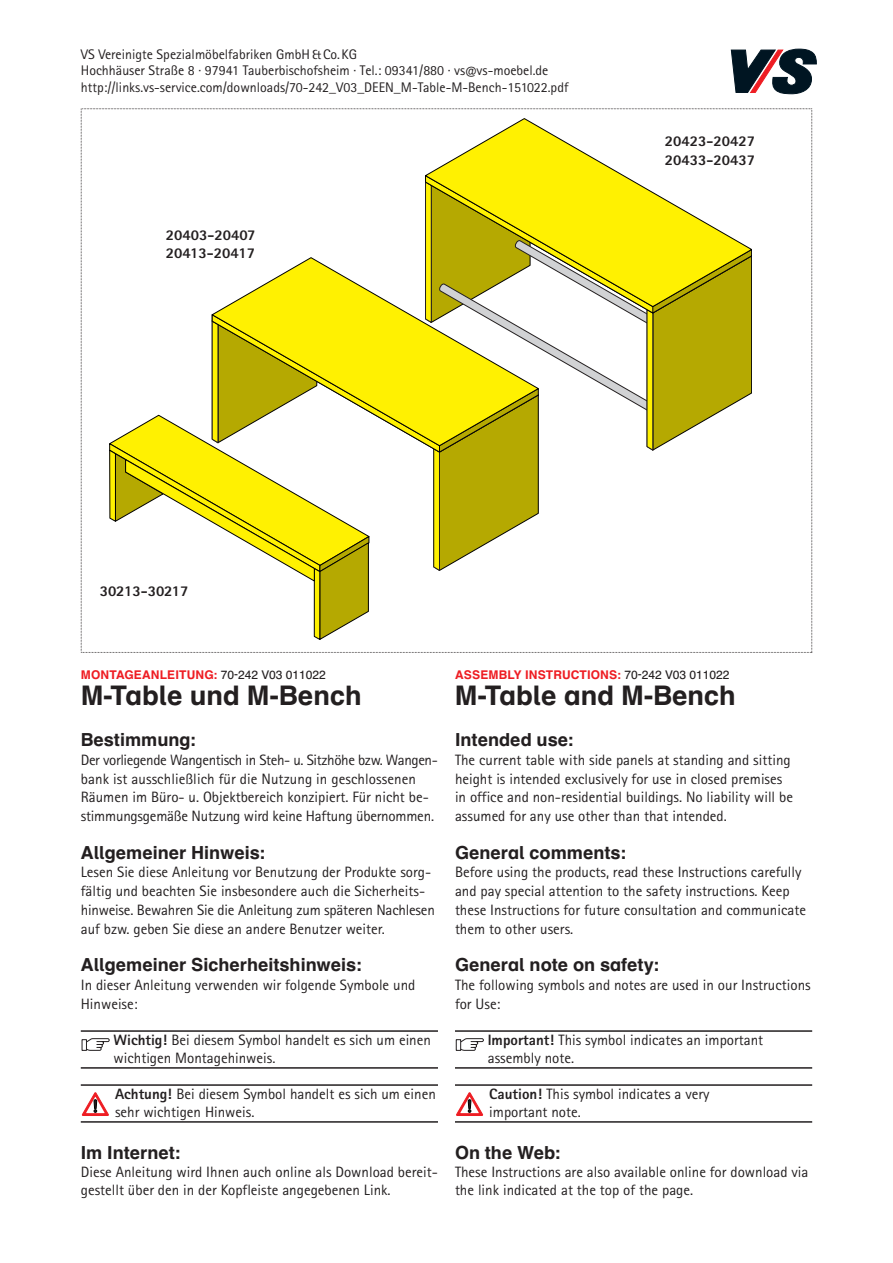
<style>
.page{position:relative;width:893px;height:1263px;background:#fff}
.page>*{position:absolute;margin:0;border:0;box-sizing:border-box;transform-origin:0 0}
.t1{font:700 27px "Schulbuch Nord Pro";color:#231f20}
.t2{font:700 18px "Schulbuch Nord Pro";color:#231f20}
.t3{font:15px/18.8px "Rotis Sans Serif Pro";color:#231f20}
.t4{font:800 15px "Rotis Sans Serif Pro";color:#231f20}
.t5{font:13.95px "Rotis Sans Serif Pro";color:#231f20}
.t6{font:700 12px "Schulbuch Nord Pro";letter-spacing:.01em;color:#ee1d23}
.s1{font-family:"Schulbuch Nord OT";font-weight:400;color:#231f20}
.s2{font-weight:800}
</style>
<div class="page">
<svg style="left:731px;top:49px;width:85px;height:45px"></svg>
<hr style="left:455px;top:1030px;width:357px;height:2px;background:#231f20">
<hr style="left:455px;top:1067px;width:357px;height:2px;background:#231f20">
<hr style="left:455px;top:1084px;width:357px;height:2px;background:#231f20">
<hr style="left:455px;top:1121px;width:357px;height:2px;background:#231f20">
<svg style="left:461px;top:1038px;width:23px;height:13px"></svg>
<div style="left:456px;top:1039px;width:5px;height:12px;border:1px solid #231f20"></div>
<svg style="left:456px;top:1092px;width:28px;height:24px"></svg>
<hr style="left:81px;top:1030px;width:357px;height:2px;background:#231f20">
<hr style="left:81px;top:1067px;width:357px;height:2px;background:#231f20">
<hr style="left:81px;top:1084px;width:357px;height:2px;background:#231f20">
<hr style="left:81px;top:1121px;width:357px;height:2px;background:#231f20">
<svg style="left:87px;top:1038px;width:23px;height:13px"></svg>
<div style="left:82px;top:1039px;width:5px;height:12px;border:1px solid #231f20"></div>
<svg style="left:81px;top:1092px;width:28px;height:24px"></svg>
<svg style="left:81px;top:108px;width:731px;height:545px"></svg>
<p class="t5" style="left:81px;top:49px;width:278px">VS Vereinigte Spezialmöbelfabriken GmbH&amp;Co.KG</p>
<p class="t5" style="left:81px;top:66px;width:469px">Hochhäuser Straße 8 · 97941 Tauberbischofsheim · Tel.: 09341/880 · vs@vs-moebel.de</p>
<p class="t5" style="left:81px;top:82px;width:489px">http://links.vs-service.com/downloads/70-242_V03_DEEN_M-Table-M-Bench-151022.pdf</p>
<p class="t4" style="left:166px;top:229px;width:91px">20403-20407</p>
<p class="t4" style="left:166px;top:248px;width:91px">20413-20417</p>
<p class="t4" style="left:665px;top:136px;width:92px">20423-20427</p>
<p class="t4" style="left:665px;top:154px;width:92px">20433-20437</p>
<p class="t4" style="left:100px;top:586px;width:90px">30213-30217</p>
<p class="t6" style="left:81px;top:670px;width:247px">MONTAGEANLEITUNG: <span class="s1">70-242 V03 011022</span></p>
<p class="t1" style="left:81px;top:685px;width:282px">M-Table und M-Bench</p>
<p class="t2" style="left:81px;top:733px;width:117px">Bestimmung:</p>
<p class="t3" style="left:81px;top:752px;width:359px">Der vorliegende Wangentisch in Steh- u. Sitzhöhe bzw. Wangen&shy;bank ist ausschließlich für die Nutzung in geschlossenen Räumen im Büro- u. Objektbereich konzipiert. Für nicht be&shy;stimmungsgemäße Nutzung wird keine Haftung übernommen.</p>
<p class="t2" style="left:81px;top:845px;width:186px">Allgemeiner Hinweis:</p>
<p class="t3" style="left:81px;top:864px;width:356px">Lesen Sie diese Anleitung vor Benutzung der Produkte sorg&shy;fältig und beachten Sie insbesondere auch die Sicherheits&shy;hinweise. Bewahren Sie die Anleitung zum späteren Nachlesen auf bzw. geben Sie diese an andere Benutzer weiter.</p>
<p class="t2" style="left:81px;top:958px;width:283px">Allgemeiner Sicherheitshinweis:</p>
<p class="t3" style="left:81px;top:977px;width:336px">In dieser Anleitung verwenden wir folgende Symbole und<br>Hinweise:</p>
<p class="t3" style="left:114px;top:1032px;width:319px;line-height:18px"><span class="s2">Wichtig!</span> Bei diesem Symbol handelt es sich um einen wichtigen Montagehinweis.</p>
<p class="t3" style="left:115px;top:1086px;width:322px;line-height:18px"><span class="s2">Achtung!</span> Bei diesem Symbol handelt es sich um einen sehr wichtigen Hinweis.</p>
<p class="t2" style="left:81px;top:1145px;width:101px">Im Internet:</p>
<p class="t3" style="left:81px;top:1164px;width:359px;line-height:18px">Diese Anleitung wird Ihnen auch online als Download bereit&shy;gestellt über den in der Kopfleiste angegebenen Link.</p>
<p class="t6" style="left:455px;top:670px;width:276px">ASSEMBLY INSTRUCTIONS: <span class="s1">70-242 V03 011022</span></p>
<p class="t1" style="left:455px;top:685px;width:282px">M-Table and M-Bench</p>
<p class="t2" style="left:455px;top:733px;width:120px">Intended use:</p>
<p class="t3" style="left:455px;top:752px;width:339px">The current table with side panels at standing and sitting height is intended exclusively for use in closed premises in office and non-residential buildings. No liability will be assumed for any use other than that intended.</p>
<p class="t2" style="left:455px;top:845px;width:173px">General comments:</p>
<p class="t3" style="left:455px;top:864px;width:352px">Before using the products, read these Instructions carefully and pay special attention to the safety instructions. Keep these Instructions for future consultation and communicate them to other users.</p>
<p class="t2" style="left:455px;top:958px;width:206px">General note on safety:</p>
<p class="t3" style="left:455px;top:977px;width:357px">The following symbols and notes are used in our Instructions</p>
<p class="t3" style="left:455px;top:995px;width:47px">for Use:</p>
<p class="t3" style="left:488px;top:1032px;width:277px;line-height:18px"><span class="s2">Important!</span> This symbol indicates an important assembly note.</p>
<p class="t3" style="left:489px;top:1086px;width:222px;line-height:18px"><span class="s2">Caution!</span> This symbol indicates a very important note.</p>
<p class="t2" style="left:455px;top:1145px;width:107px">On the Web:</p>
<p class="t3" style="left:455px;top:1164px;width:355px;line-height:18px">These Instructions are also available online for download via the link indicated at the top of the page.</p>
</div>
